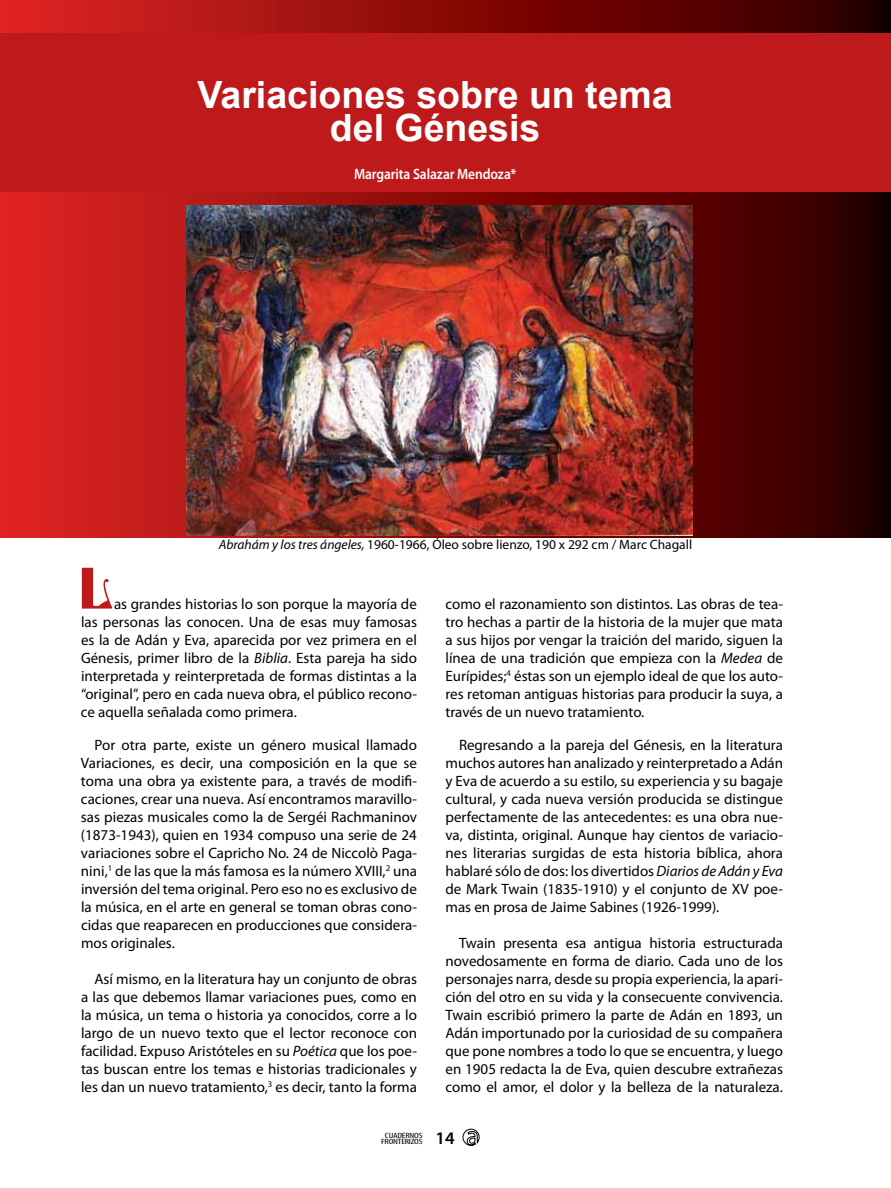
<style>
.page{position:relative;width:891px;height:1188px;background:#fff}
.page>*{position:absolute;margin:0;border:0;box-sizing:border-box;transform-origin:0 0}
.t1{font:52.5px "Deutsch Gothic";color:#be1a1c}
.t2{font:700 37.5px/33px "Arial";color:#fff;text-align:center}
.t3{font:600 17.7px "Myriad Pro";color:#000}
.t4{font:15px/18px "Myriad Pro";color:#000;text-align:justify}
.t5{font:600 15px "Myriad Pro";letter-spacing:-.005em;color:#fff;scale:.9 1}
.t6{font:13.5px "Myriad Pro";color:#000}
.t7{font:condensed 7.65px/6px "Myriad Pro";letter-spacing:-.02em;color:#000;text-align:center;scale:1.37 1}
.s1{font-style:italic}
</style>
<div class="page">
<div style="left:0;top:15px;width:891px;height:177px;background:#be1a1c"></div>
<svg style="left:0;top:192px;width:891px;height:346px;background:#830f0e"></svg>
<div style="left:0;top:0;width:891px;height:32px;background:linear-gradient(to right,#e3221f,#2a0000)"></div>
<img style="left:187px;top:205px;width:505px;height:330px">
<svg style="left:463px;top:1129px;width:17px;height:17px"></svg>
<h2 class="t2" style="left:198px;top:80px;width:477px">Variaciones sobre un tema del Génesis</h2>
<p class="t5" style="left:354px;top:164px;width:182px">Margarita Salazar Mendoza*</p>
<p class="t6" style="left:219px;top:536px;width:475px"><span class="s1">Abrahám y los tres ángeles,</span> 1960-1966, Óleo sobre lienzo, 190 x 292 cm / Marc Chagall</p>
<h1 class="t1" style="left:81px;top:564px;width:34px">L</h1>
<p class="t4" style="left:81px;top:594px;width:338px;text-indent:33px">as grandes historias lo son porque la mayoría de las personas las conocen. Una de esas muy famosas es la de Adán y Eva, aparecida por vez primera en el Génesis, primer libro de la <span class="s1">Biblia</span>. Esta pareja ha sido interpretada y reinterpretada de formas distintas a la “original”, pero en cada nueva obra, el público recono&shy;ce aquella señalada como primera.</p>
<p class="t4" style="left:81px;top:735px;width:338px;text-indent:14px">Por otra parte, existe un género musical llamado Variaciones, es decir, una composición en la que se toma una obra ya existente para, a través de modifi&shy;caciones, crear una nueva. Así encontramos maravillo&shy;sas piezas musicales como la de Sergéi Rachmaninov (1873-1943), quien en 1934 compuso una serie de 24 variaciones sobre el Capricho No. 24 de Niccolò Paga&shy;nini,<sup>1</sup> de las que la más famosa es la número XVIII,<sup>2</sup> una inversión del tema original. Pero eso no es exclusivo de la música, en el arte en general se toman obras cono&shy;cidas que reaparecen en producciones que considera&shy;mos originales.</p>
<p class="t4" style="left:81px;top:969px;width:338px;text-indent:14px">Así mismo, en la literatura hay un conjunto de obras a las que debemos llamar variaciones pues, como en la música, un tema o historia ya conocidos, corre a lo largo de un nuevo texto que el lector reconoce con facilidad. Expuso Aristóteles en su <span class="s1">Poética</span> que los poe&shy;tas buscan entre los temas e historias tradicionales y les dan un nuevo tratamiento,<sup>3</sup> es decir, tanto la forma</p>
<p class="t4" style="left:446px;top:594px;width:339px">como el razonamiento son distintos. Las obras de tea&shy;tro hechas a partir de la historia de la mujer que mata a sus hijos por vengar la traición del marido, siguen la línea de una tradición que empieza con la <span class="s1">Medea</span> de Eurípides;<sup>4</sup> éstas son un ejemplo ideal de que los auto&shy;res retoman antiguas historias para producir la suya, a través de un nuevo tratamiento.</p>
<p class="t4" style="left:446px;top:735px;width:339px;text-indent:14px">Regresando a la pareja del Génesis, en la literatura muchos autores han analizado y reinterpretado a Adán y Eva de acuerdo a su estilo, su experiencia y su bagaje cultural, y cada nueva versión producida se distingue perfectamente de las antecedentes: es una obra nue&shy;va, distinta, original. Aunque hay cientos de variacio&shy;nes literarias surgidas de esta historia bíblica, ahora hablaré sólo de dos: los divertidos <span class="s1">Diarios de Adán y Eva </span>de Mark Twain (1835-1910) y el conjunto de XV poe&shy;mas en prosa de Jaime Sabines (1926-1999).</p>
<p class="t4" style="left:446px;top:933px;width:339px;text-indent:14px">Twain presenta esa antigua historia estructurada novedosamente en forma de diario. Cada uno de los personajes narra, desde su propia experiencia, la apari&shy;ción del otro en su vida y la consecuente convivencia.<br>Twain escribió primero la parte de Adán en 1893, un Adán importunado por la curiosidad de su compañera que pone nombres a todo lo que se encuentra, y luego en 1905 redacta la de Eva, quien descubre extrañezas como el amor, el dolor y la belleza de la naturaleza.</p>
<p class="t7" style="left:381px;top:1132px;width:32px">CUADERNOS<br>FRONTERIZOS</p>
<p class="t3" style="left:435px;top:1127px;width:21px">14</p>
</div>
